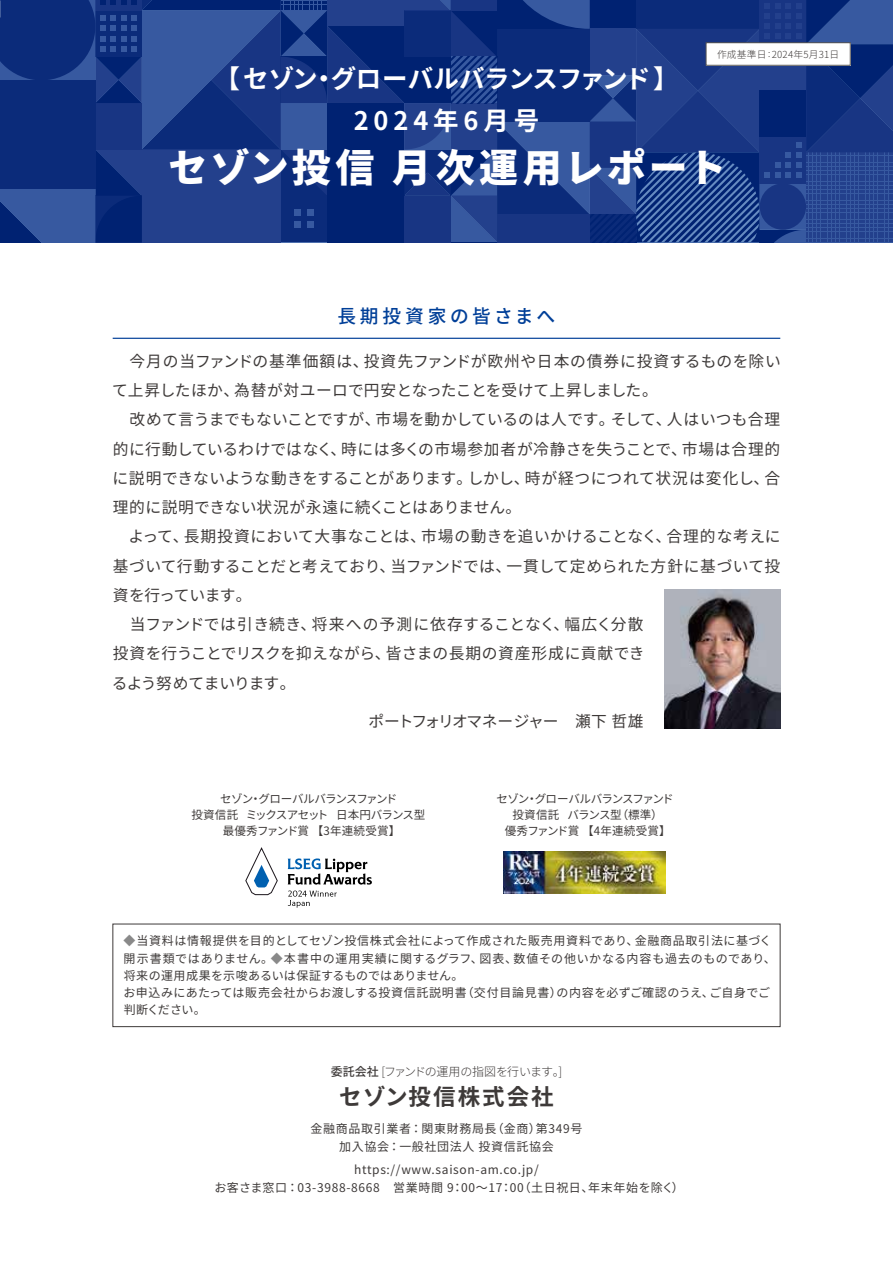
<style>
.page{position:relative;width:893px;height:1263px;background:#fff}
.page>*{position:absolute;margin:0;border:0;box-sizing:border-box;transform-origin:0 0}
.t1{font:900 39px "Noto Sans JP";letter-spacing:.085em;color:#fff}
.t2{font:700 25.5px "Noto Sans JP";letter-spacing:-.035em;color:#fff}
.t3{font:700 25.5px "Noto Sans JP";letter-spacing:.19em;color:#fff}
.t4{font:700 22.5px "Noto Sans JP";letter-spacing:.09em;color:#3e3a39}
.t5{font:500 18.75px "Noto Sans JP";letter-spacing:.19em;color:#003f98}
.t6{font:15.75px/29.2px "Noto Sans JP";letter-spacing:.01em;color:#3e3a39}
.t7{font:15.75px "Noto Sans JP";letter-spacing:-.075em;color:#3e3a39}
.t8{font:12px/17.2px "Noto Sans JP";letter-spacing:.055em;color:#3e3a39;text-align:center}
.t9{font:300 12px "Noto Sans JP";letter-spacing:-.04em;color:#3e3a39}
.t10{font:11.55px/15.8px "Noto Sans JP";letter-spacing:-.065em;color:#3e3a39;text-align:center}
.t11{font:300 9.75px "Noto Sans JP";letter-spacing:.02em;color:#3e3a39}
.s1{color:#898989}
.s2{font-weight:500}
</style>
<div class="page">
<svg style="left:0;top:0;width:893px;height:242px;background:#193885"></svg>
<div style="left:113px;top:924px;width:667px;height:103px;border:1px solid #3e3a39"></div>
<hr style="left:113px;top:338px;width:667px;height:1px;background:#003f98">
<div style="left:706px;top:43px;width:144px;height:22px;background:#fff"></div>
<svg style="left:288px;top:858px;width:84px;height:26px"></svg>
<svg style="left:288px;top:890px;width:49px;height:18px"></svg>
<svg style="left:245px;top:848px;width:33px;height:47px"></svg>
<img style="left:504px;top:852px;width:161px;height:41px">
<img style="left:665px;top:589px;width:115px;height:140px">
<h2 class="t2" style="left:214px;top:65px;width:466px">【セゾン・グローバルバランスファンド】</h2>
<p class="t11" style="left:717px;top:49px;width:124px">作成基準日:2024年5月31日</p>
<h2 class="t3" style="left:354px;top:106px;width:187px">2024年6月号</h2>
<h1 class="t1" style="left:169px;top:146px;width:559px">セゾン投信月次運用レポート</h1>
<p class="t5" style="left:337px;top:305px;width:219px">長期投資家の皆さまへ</p>
<p class="t6" style="left:112px;top:347px;width:670px">　今月の当ファンドの基準価額は、投資先ファンドが欧州や日本の債券に投資するものを除いて上昇したほか、為替が対ユーロで円安となったことを受けて上昇しました。<br>　改めて言うまでもないことですが、市場を動かしているのは人です。そして、人はいつも合理的に行動しているわけではなく、時には多くの市場参加者が冷静さを失うことで、市場は合理的に説明できないような動きをすることがあります。しかし、時が経つにつれて状況は変化し、合理的に説明できない状況が永遠に続くことはありません。<br>　よって、長期投資において大事なことは、市場の動きを追いかけることなく、合理的な考えに基づいて行動することだと考えており、当ファンドでは、一貫して定められた方針に基づいて投資を行っています。<br>　当ファンドでは引き続き、将来への予測に依存することなく、幅広く分散<br>投資を行うことでリスクを抑えながら、皆さまの長期の資産形成に貢献でき<br>るよう努めてまいります。</p>
<p class="t7" style="left:369px;top:712px;width:276px">ポートフォリオマネージャー　瀬下 哲雄</p>
<p class="t10" style="left:191px;top:791px;width:235px">セゾン・グローバルバランスファンド<br>投資信託 ミックスアセット 日本円バランス型最優秀ファンド賞【3年連続受賞】</p>
<p class="t10" style="left:496px;top:791px;width:179px">セゾン・グローバルバランスファンド投資信託 バランス型（標準）<br>優秀ファンド賞【4年連続受賞】</p>
<p class="t8" style="left:123px;top:933px;width:654px;text-align:left"><span class="s1">◆</span>当資料は情報提供を目的としてセゾン投信株式会社によって作成された販売用資料であり、金融商品取引法に基づく開示書類ではありません。<span class="s1">◆</span>本書中の運用実績に関するグラフ、図表、数値その他いかなる内容も過去のものであり、将来の運用成果を示唆あるいは保証するものではありません。<br>お申込みにあたっては販売会社からお渡しする投資信託説明書（交付目論見書）の内容を必ずご確認のうえ、ご自身でご判断ください。</p>
<p class="t9" style="left:331px;top:1065px;width:235px"><span class="s2">委託会社</span> [ファンドの運用の指図を行います。]</p>
<h3 class="t4" style="left:339px;top:1084px;width:216px">セゾン投信株式会社</h3>
<p class="t8" style="left:310px;top:1120px;width:274px;line-height:18px">金融商品取引業者：関東財務局長（金商）第349号加入協会：一般社団法人 投資信託協会</p>
<p class="t8" style="left:214px;top:1160px;width:471px;line-height:18px">https://www.saison-am.co.jp/<br>お客さま窓口：03-3988-8668　営業時間 9：00～17：00（土日祝日、年末年始を除く）</p>
</div>
